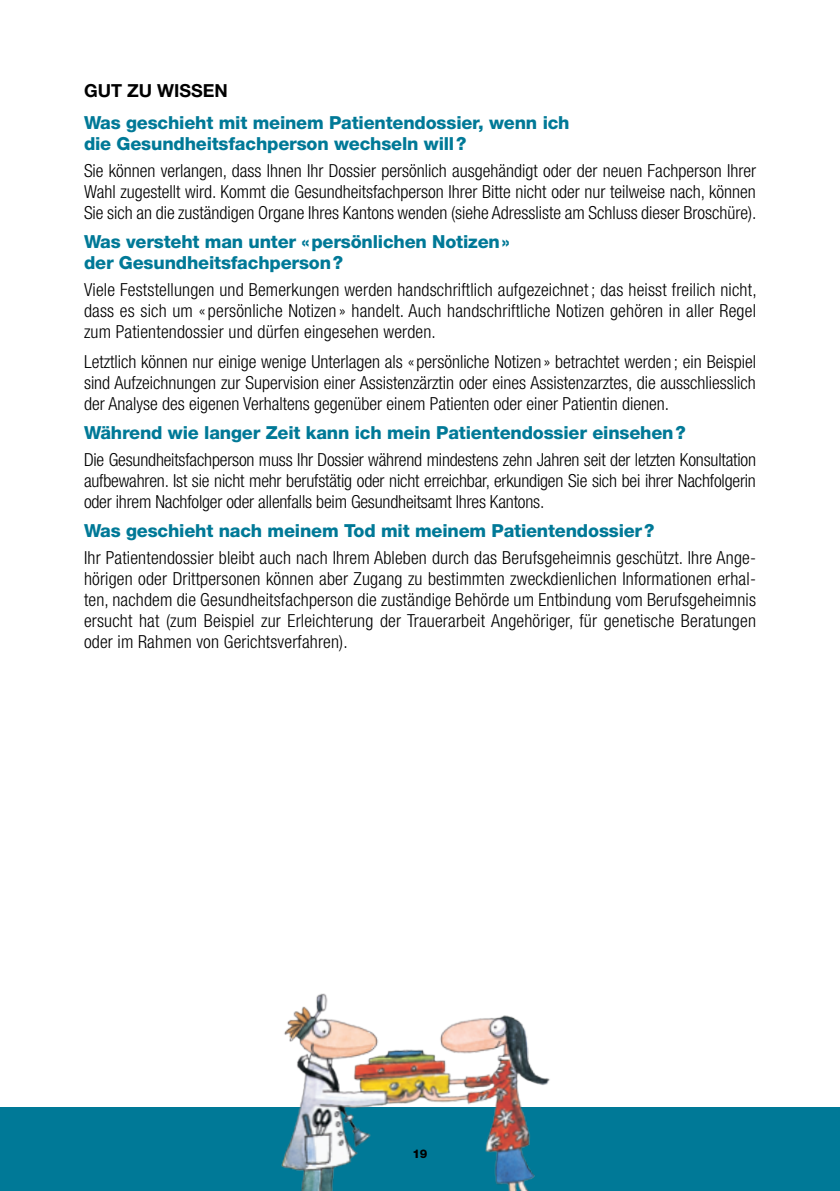
<style>
.page{position:relative;width:840px;height:1191px;background:#fff}
.page>*{position:absolute;margin:0;border:0;box-sizing:border-box;transform-origin:0 0}
.t1{font:300 condensed 18px/21px "Helvetica Neue LT Std";color:#000;text-align:justify}
.t2{font:800 18px/21px "Helvetica Neue LT Std";letter-spacing:-.01em;color:#007997}
.t3{font:700 18px "Helvetica Neue LT Std";color:#000}
.t4{font:800 12px "Helvetica Neue LT Std";color:#000}
</style>
<div class="page">
<hr style="left:0;top:42px;width:1px;height:487px;background:#007997">
<div style="left:0;top:1107px;width:839px;height:84px;background:#007997"></div>
<img style="left:281px;top:993px;width:269px;height:198px">
<p class="t3" style="left:84px;top:79px;width:145px">GUT ZU WISSEN</p>
<p class="t2" style="left:84px;top:112px;width:487px">Was geschieht mit meinem Patientendossier, wenn ich die Gesundheitsfachperson wechseln will?</p>
<p class="t1" style="left:84px;top:160px;width:673px">Sie können verlangen, dass Ihnen Ihr Dossier persönlich ausgehändigt oder der neuen Fachperson Ihrer Wahl zugestellt wird. Kommt die Gesundheitsfachperson Ihrer Bitte nicht oder nur teilweise nach, können Sie sich an die zuständigen Organe Ihres Kantons wenden (siehe Adressliste am Schluss dieser Broschüre).</p>
<p class="t2" style="left:84px;top:231px;width:427px">Was versteht man unter «persönlichen Notizen» der Gesundheitsfachperson?</p>
<p class="t1" style="left:84px;top:279px;width:673px">Viele Feststellungen und Bemerkungen werden handschriftlich aufgezeichnet ; das heisst freilich nicht, dass es sich um « persönliche Notizen » handelt. Auch handschriftliche Notizen gehören in aller Regel zum Patientendossier und dürfen eingesehen werden.</p>
<p class="t1" style="left:84px;top:350px;width:673px">Letztlich können nur einige wenige Unterlagen als « persönliche Notizen » betrachtet werden ; ein Beispiel sind Aufzeichnungen zur Supervision einer Assistenzärztin oder eines Assistenzarztes, die ausschliesslich der Analyse des eigenen Verhaltens gegenüber einem Patienten oder einer Patientin dienen.</p>
<p class="t2" style="left:84px;top:422px;width:603px">Während wie langer Zeit kann ich mein Patientendossier einsehen?</p>
<p class="t1" style="left:84px;top:449px;width:673px">Die Gesundheitsfachperson muss Ihr Dossier während mindestens zehn Jahren seit der letzten Konsultation aufbewahren. Ist sie nicht mehr berufstätig oder nicht erreichbar, erkundigen Sie sich bei ihrer Nachfolgerin oder ihrem Nachfolger oder allenfalls beim Gesundheitsamt Ihres Kantons.</p>
<p class="t2" style="left:84px;top:520px;width:571px">Was geschieht nach meinem Tod mit meinem Patientendossier?</p>
<p class="t1" style="left:84px;top:547px;width:673px">Ihr Patientendossier bleibt auch nach Ihrem Ableben durch das Berufsgeheimnis geschützt. Ihre Ange&shy;hörigen oder Drittpersonen können aber Zugang zu bestimmten zweckdienlichen Informationen erhal&shy;ten, nachdem die Gesundheitsfachperson die zuständige Behörde um Entbindung vom Berufsgeheimnis ersucht hat (zum Beispiel zur Erleichterung der Trauerarbeit Angehöriger, für genetische Beratungen oder im Rahmen von Gerichtsverfahren).</p>
<p class="t4" style="left:412px;top:1146px;width:17px">19</p>
</div>
